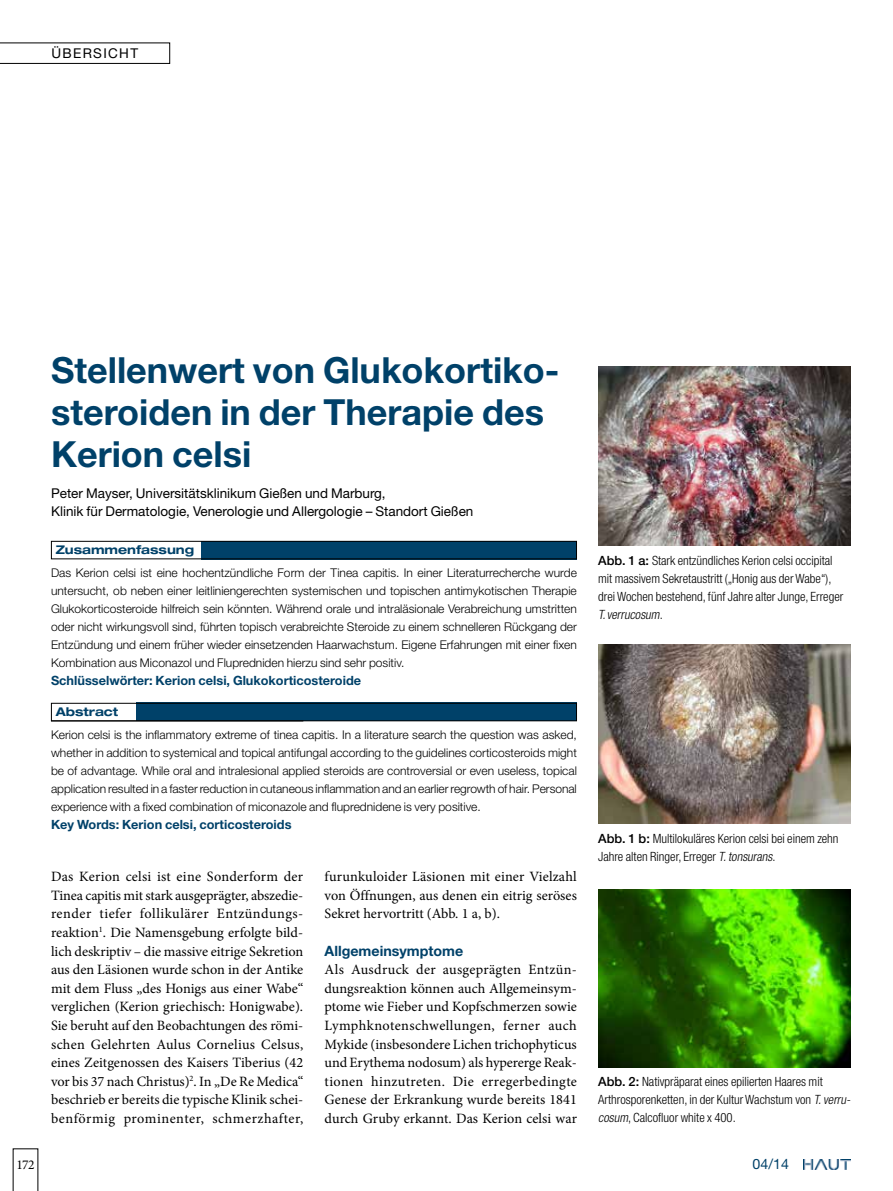
<style>
.page{position:relative;width:893px;height:1191px;background:#fff}
.page>*{position:absolute;margin:0;border:0;box-sizing:border-box;transform-origin:0 0}
.t1{font:700 36px/42px "Helvetica Neue LT Std";color:#004169}
.t2{font:14.25px/18.6px "Minion Pro";letter-spacing:.005em;color:#000;text-align:justify}
.t3{font:700 14.25px "Helvetica Neue LT Std";color:#004169}
.t4{font:14.25px "Helvetica Neue LT Std";color:#004169}
.t5{font:13.5px/18px "Helvetica Neue LT Std";color:#000}
.t6{font:13.5px "Helvetica Neue LT Std";letter-spacing:.1em;color:#000}
.t7{font:13.5px "Minion Pro";color:#000}
.t8{font:300 condensed 12.75px/18px "Helvetica Neue LT Std";color:#000}
.t9{font:700 12.75px "Helvetica Neue LT Std";color:#004169}
.t10{font:300 12px/18px "Helvetica Neue LT Std";color:#000;text-align:justify}
.t11{font:700 expanded 12px "Helvetica Neue LT Std";color:#004169}
.s1{font-weight:500;font-stretch:normal}
.s2{font-style:italic}
</style>
<div class="page">
<svg style="left:13px;top:1148px;width:25px;height:43px"></svg>
<svg style="left:803px;top:1169px;width:44px;height:1px"></svg>
<img style="left:803px;top:1159px;width:47px;height:10px">
<svg style="left:0;top:43px;width:170px;height:21px"></svg>
<div style="left:202px;top:541px;width:375px;height:18px;background:#004169"></div>
<div style="left:51px;top:541px;width:526px;height:18px;border:1px solid #000"></div>
<div style="left:137px;top:703px;width:440px;height:18px;background:#004169"></div>
<div style="left:51px;top:703px;width:526px;height:18px;border:1px solid #000"></div>
<hr style="left:51px;top:720px;width:252px;height:1px;background:#000">
<img style="left:598px;top:367px;width:252px;height:178px">
<img style="left:598px;top:644px;width:252px;height:179px">
<img style="left:598px;top:889px;width:252px;height:179px">
<p class="t6" style="left:51px;top:45px;width:88px">ÜBERSICHT</p>
<h1 class="t1" style="left:51px;top:348px;width:510px">Stellenwert von Glukokortiko&shy;steroiden in der Therapie des<br>Kerion celsi</h1>
<p class="t5" style="left:51px;top:484px;width:424px">Peter Mayser, Universitätsklinikum Gießen und Marburg,<br>Klinik für Dermatologie, Venerologie und Allergologie – Standort Gießen</p>
<p class="t11" style="left:56px;top:542px;width:140px">Zusammenfassung</p>
<p class="t10" style="left:51px;top:564px;width:527px">Das Kerion celsi ist eine hochentzündliche Form der Tinea capitis. In einer Literaturrecherche wurde untersucht, ob neben einer leitliniengerechten systemischen und topischen antimykotischen Therapie Glukokorticosteroide hilfreich sein könnten. Während orale und intraläsionale Verabreichung umstritten oder nicht wirkungsvoll sind, führten topisch verabreichte Steroide zu einem schnelleren Rückgang der Entzündung und einem früher wieder einsetzenden Haarwachstum. Eigene Erfahrungen mit einer fixen Kombination aus Miconazol und Flupredniden hierzu sind sehr positiv.</p>
<p class="t9" style="left:51px;top:673px;width:312px">Schlüsselwörter: Kerion celsi, Glukokorticosteroide</p>
<p class="t11" style="left:56px;top:704px;width:64px">Abstract</p>
<p class="t10" style="left:51px;top:726px;width:527px">Kerion celsi is the inflammatory extreme of tinea capitis. In a literature search the question was asked, whether in addition to systemical and topical antifungal according to the guidelines corticosteroids might be of advantage. While oral and intralesional applied steroids are controversial or even useless, topical application resulted in a faster reduction in cutaneous inflammation and an earlier regrowth of hair. Personal experience with a fixed combination of miconazole and fluprednidene is very positive.</p>
<p class="t9" style="left:51px;top:817px;width:242px">Key Words: Kerion celsi, corticosteroids</p>
<p class="t2" style="left:51px;top:867px;width:254px">Das Kerion celsi ist eine Sonderform der Tinea capitis mit stark ausgeprägter, abszedie&shy;render tiefer follikulärer Entzündungs&shy;reaktion<sup>1</sup>. Die Namensgebung erfolgte bild&shy;lich deskriptiv – die massive eitrige Sekretion aus den Läsionen wurde schon in der Antike mit dem Fluss „des Honigs aus einer Wabe“ verglichen (Kerion griechisch: Honigwabe).<br>Sie beruht auf den Beobachtungen des römi&shy;schen Gelehrten Aulus Cornelius Celsus, eines Zeitgenossen des Kaisers Tiberius (42 vor bis 37 nach Christus)<sup>2</sup>. In „De Re Medica“ beschrieb er bereits die typische Klinik schei&shy;benförmig prominenter, schmerzhafter,</p>
<p class="t2" style="left:325px;top:867px;width:254px">furunkuloider Läsionen mit einer Vielzahl von Öffnungen, aus denen ein eitrig seröses Sekret hervortritt (Abb. 1 a, b).</p>
<p class="t3" style="left:325px;top:941px;width:140px">Allgemeinsymptome</p>
<p class="t2" style="left:325px;top:960px;width:254px">Als Ausdruck der ausgeprägten Entzün&shy;dungsreaktion können auch Allgemeinsym&shy;ptome wie Fieber und Kopfschmerzen sowie Lymphknotenschwellungen, ferner auch Mykide (insbesondere Lichen trichophyticus und Erythema nodosum) als hypererge Reak&shy;tionen hinzutreten. Die erregerbedingte Genese der Erkrankung wurde bereits 1841 durch Gruby erkannt. Das Kerion celsi war</p>
<p class="t8" style="left:598px;top:551px;width:247px"><span class="s1">Abb. 1 a:</span> Stark entzündliches Kerion celsi occipital mit massivem Sekretaustritt („Honig aus der Wabe“), drei Wochen bestehend, fünf Jahre alter Junge, Erreger <span class="s2">T.verrucosum</span>.</p>
<p class="t8" style="left:598px;top:829px;width:242px"><span class="s1">Abb. 1 b:</span> Multilokuläres Kerion celsi bei einem zehn<br>Jahre alten Ringer, Erreger <span class="s2">T.tonsurans</span>.</p>
<p class="t8" style="left:598px;top:1072px;width:256px"><span class="s1">Abb. 2:</span> Nativpräparat eines epilierten Haares mit<br>Arthrosporenketten, in der Kultur Wachstum von <span class="s2">T.verru&shy;cosum</span>, Calcofluor white x 400.</p>
<p class="t7" style="left:16px;top:1155px;width:20px">172</p>
<p class="t4" style="left:753px;top:1155px;width:38px">04/14</p>
</div>
